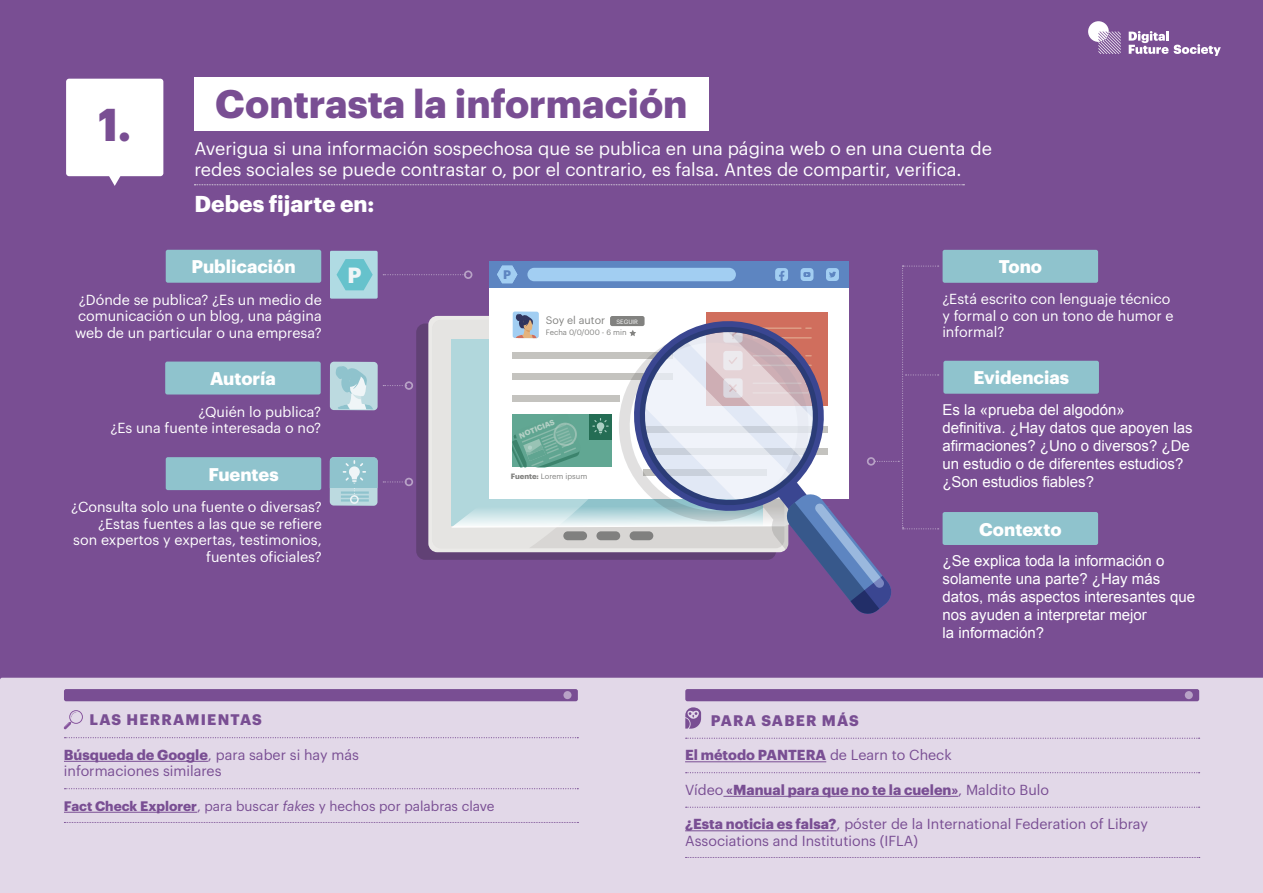
<style>
.page{position:relative;width:1263px;height:893px;background:#fff}
.page>*{position:absolute;margin:0;border:0;box-sizing:border-box;transform-origin:0 0}
.t1{font:700 45px "Graphik";color:#794e93}
.t2{font:700 39px "Graphik";color:#794e93}
.t3{font:700 22.5px "Graphik";color:#fff}
.t4{font:700 21.6px "Graphik";color:#eff5f7}
.t5{font:18px/21px "Graphik";color:#fff}
.t6{font:700 18px "Graphik";color:#fff}
.t7{font:15px/18px "Arial";color:#fff}
.t8{font:700 15px "Graphik";letter-spacing:.08em;color:#794e93}
.t9{font:14.25px/16.5px "Graphik";color:#fff;text-align:right}
.t10{font:14.25px/16.5px "Graphik";color:#794e93}
.t11{font:700 14.25px "Graphik";color:#794e93}
.t12{font:13.5px "Graphik";color:#794e93}
.t13{font:700 12.15px "Graphik";color:#5d85c1}
.t14{font:10.65px "Graphik";color:#828280}
.t15{font:7.65px "Graphik";color:#828280}
.t16{font:700 7.5px "Graphik";color:#b4d0c5}
.t17{font:6.15px "Graphik";color:#fff}
.s1{font-weight:700}
.s2{font-style:italic}
.s3{font-weight:400}
</style>
<div class="page">
<div style="left:0;top:0;width:1263px;height:678px;background:#794e93"></div>
<div style="left:0;top:678px;width:1263px;height:215px;background:#e2d8e8"></div>
<div style="left:64px;top:689px;width:514px;height:12px;background:#794e93;border-radius:2px"></div>
<div style="left:563px;top:691px;width:8px;height:8px;background:#b8a2c6;border-radius:50%"></div>
<div style="left:685px;top:689px;width:514px;height:12px;background:#794e93;border-radius:2px"></div>
<div style="left:1185px;top:691px;width:8px;height:8px;background:#b8a2c6;border-radius:50%"></div>
<svg style="left:65px;top:737px;width:513px;height:1px"></svg>
<hr style="left:64px;top:761px;width:144px;height:1px;background:#794e93">
<svg style="left:65px;top:788px;width:513px;height:1px"></svg>
<hr style="left:64px;top:812px;width:133px;height:1px;background:#794e93">
<svg style="left:64px;top:822px;width:514px;height:1px"></svg>
<svg style="left:686px;top:738px;width:513px;height:1px"></svg>
<hr style="left:685px;top:761px;width:141px;height:1px;background:#794e93">
<svg style="left:686px;top:772px;width:513px;height:1px"></svg>
<hr style="left:723px;top:796px;width:235px;height:1px;background:#794e93">
<svg style="left:686px;top:807px;width:513px;height:1px"></svg>
<hr style="left:685px;top:830px;width:151px;height:1px;background:#794e93">
<svg style="left:685px;top:857px;width:515px;height:1px"></svg>
<svg style="left:64px;top:710px;width:19px;height:19px"></svg>
<svg style="left:685px;top:707px;width:16px;height:22px"></svg>
<div style="left:66px;top:79px;width:97px;height:97px;background:#fff;border-radius:3px"></div>
<svg style="left:105px;top:176px;width:19px;height:10px"></svg>
<div style="left:194px;top:78px;width:514px;height:53px;background:#fff"></div>
<div style="left:165px;top:362px;width:156px;height:32px;background:#8fc3cd;border-radius:2px"></div>
<div style="left:166px;top:250px;width:155px;height:33px;background:#8fc3cd;border-radius:2px"></div>
<div style="left:166px;top:457px;width:155px;height:33px;background:#8fc3cd;border-radius:2px"></div>
<div style="left:942px;top:250px;width:156px;height:33px;background:#8fc3cd;border-radius:2px"></div>
<div style="left:943px;top:361px;width:156px;height:33px;background:#8fc3cd;border-radius:2px"></div>
<div style="left:942px;top:512px;width:156px;height:33px;background:#8fc3cd;border-radius:2px"></div>
<svg style="left:194px;top:184px;width:770px;height:1px"></svg>
<div style="left:386px;top:257px;width:506px;height:368px;background:#794e93"></div>
<div style="left:330px;top:251px;width:47px;height:48px;background:#b0dbe3;border-radius:2px"></div>
<svg style="left:330px;top:259px;width:609px;height:357px"></svg>
<svg style="left:1129px;top:31px;width:92px;height:25px"></svg>
<svg style="left:1088px;top:21px;width:33px;height:33px"></svg>
<h1 class="t1" style="left:98px;top:90px;width:35px">1.</h1>
<h2 class="t2" style="left:215px;top:74px;width:474px">Contrasta la información</h2>
<p class="t5" style="left:194px;top:137px;width:799px">Averigua si una información sospechosa que se publica en una página web o en una cuenta de redes sociales se puede contrastar o, por el contrario, es falsa. Antes de compartir, verifica.</p>
<h3 class="t3" style="left:195px;top:187px;width:181px">Debes fijarte en:</h3>
<p class="t6" style="left:191px;top:253px;width:106px">Publicación</p>
<p class="t9" style="left:75px;top:290px;width:248px;text-align:justify">¿Dónde se publica? ¿Es un medio de comunicación o un blog, una página web de un particular o una empresa?</p>
<p class="t6" style="left:210px;top:365px;width:68px">Autoría</p>
<p class="t9" style="left:110px;top:402px;width:212px">¿Quién lo publica?<br>¿Es una fuente interesada o no?</p>
<p class="t6" style="left:208px;top:460px;width:72px">Fuentes</p>
<p class="t9" style="left:71px;top:498px;width:252px">¿Consulta solo una fuente o diversas? ¿Estas fuentes a las que se refiere son expertos y expertas, testimonios, fuentes oficiales?</p>
<h3 class="t4" style="left:348px;top:258px;width:16px">P</h3>
<p class="t13" style="left:503px;top:265px;width:9px">P</p>
<p class="t14" style="left:546px;top:312px;width:61px">Soy el autor</p>
<p class="t15" style="left:546px;top:327px;width:82px">Fecha 0/0/000 - 6 min</p>
<p class="t17" style="left:616px;top:317px;width:23px">SEGUIR</p>
<p class="t16" style="left:517px;top:431px;width:39px;rotate:-22deg">NOTICIAS</p>
<p class="t15" style="left:511px;top:470px;width:78px"><span class="s1">Fuente:</span> Lorem ipsum</p>
<p class="t8" style="left:90px;top:708px;width:174px">LAS HERRAMIENTAS</p>
<p class="t10" style="left:64px;top:745px;width:296px"><span class="s1">Búsqueda de Google</span>, para saber si hay más informaciones similares</p>
<p class="t12" style="left:64px;top:796px;width:432px"><span class="s1">Fact Check Explorer</span>, para buscar <span class="s2">fakes</span> y hechos por palabras clave</p>
<p class="t6" style="left:999px;top:253px;width:45px">Tono</p>
<p class="t9" style="left:942px;top:289px;width:233px;text-align:left">¿Está escrito con lenguaje técnico y formal o con un tono de humor e informal?</p>
<p class="t6" style="left:973px;top:363px;width:97px">Evidencias</p>
<p class="t7" style="left:942px;top:401px;width:252px">Es la «prueba del algodón»<br>definitiva. ¿Hay datos que apoyen las afirmaciones? ¿Uno o diversos? ¿De un estudio o de diferentes estudios? ¿Son estudios fiables?</p>
<p class="t6" style="left:979px;top:515px;width:84px">Contexto</p>
<p class="t7" style="left:942px;top:552px;width:254px">¿Se explica toda la información o solamente una parte? ¿Hay más datos, más aspectos interesantes que nos ayuden a interpretar mejor<br>la información?</p>
<p class="t8" style="left:711px;top:709px;width:150px">PARA SABER MÁS</p>
<p class="t11" style="left:685px;top:744px;width:268px">El método PANTERA <span class="s3">de Learn to Check</span></p>
<p class="t11" style="left:685px;top:779px;width:366px"><span class="s3">Vídeo</span> «Manual para que no te la cuelen»<span class="s3">, Maldito Bulo</span></p>
<p class="t10" style="left:685px;top:815px;width:464px"><span class="s1">¿Esta noticia es falsa?</span>, póster de la International Federation of Libray<br>Associations and Institutions (IFLA)</p>
</div>
